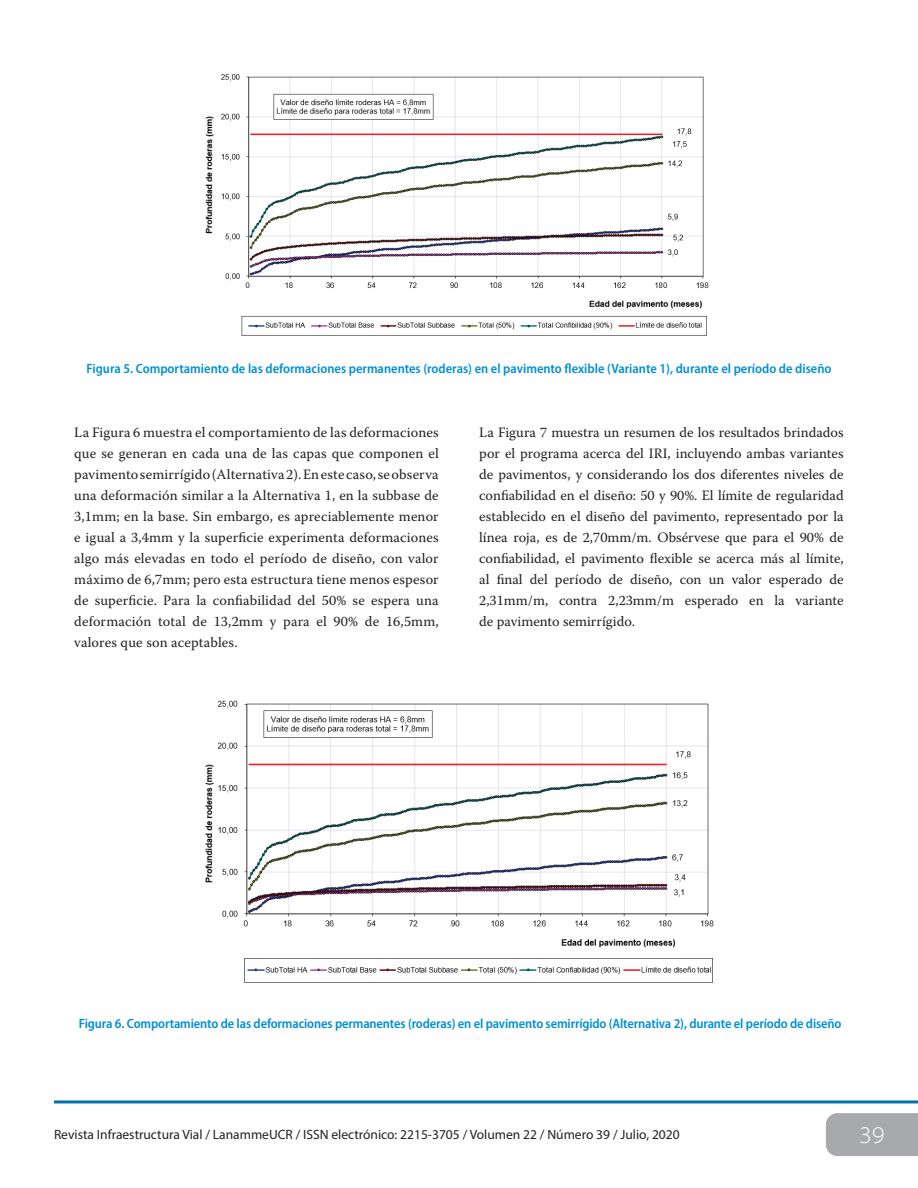
<style>
.page{position:relative;width:918px;height:1188px;background:#fff}
.page>*{position:absolute;margin:0;border:0;box-sizing:border-box;transform-origin:0 0}
.t1{font:300 semi-expanded 24px "Myriad Pro";color:#fff}
.t2{font:14.25px/21px "Warnock Pro";letter-spacing:.01em;color:#231f20;text-align:justify}
.t3{font:600 semi-condensed 13.5px "Myriad Pro";letter-spacing:-.01em;color:#008fd5}
.t4{font:13.5px "Myriad Pro";color:#231f20}
</style>
<div class="page">
<div style="left:826px;top:1113px;width:92px;height:43px;background:#a8a9ad"></div>
<svg style="left:54px;top:1100px;width:864px;height:3px;background:#2787b4"></svg>
<img style="left:205px;top:74px;width:504px;height:262px">
<img style="left:205px;top:700px;width:509px;height:283px">
<p class="t3" style="left:86px;top:360px;width:747px">Figura 5. Comportamiento de las deformaciones permanentes (roderas) en el pavimento flexible (Variante 1), durante el período de diseño</p>
<p class="t2" style="left:74px;top:422px;width:366px">La Figura 6 muestra el comportamiento de las deformaciones que se generan en cada una de las capas que componen el pavimento semirrígido (Alternativa 2). En este caso, se observa una deformación similar a la Alternativa 1, en la subbase de 3,1mm; en la base. Sin embargo, es apreciablemente menor e igual a 3,4mm y la superficie experimenta deformaciones algo más elevadas en todo el período de diseño, con valor máximo de 6,7mm; pero esta estructura tiene menos espesor de superficie. Para la confiabilidad del 50% se espera una deformación total de 13,2mm y para el 90% de 16,5mm, valores que son aceptables.</p>
<p class="t2" style="left:479px;top:422px;width:366px">La Figura 7 muestra un resumen de los resultados brindados por el programa acerca del IRI, incluyendo ambas variantes de pavimentos, y considerando los dos diferentes niveles de confiabilidad en el diseño: 50 y 90%. El límite de regularidad establecido en el diseño del pavimento, representado por la línea roja, es de 2,70mm/m. Obsérvese que para el 90% de confiabilidad, el pavimento flexible se acerca más al límite, al final del período de diseño, con un valor esperado de 2,31mm/m, contra 2,23mm/m esperado en la variante de pavimento semirrígido.</p>
<p class="t3" style="left:79px;top:1015px;width:764px">Figura 6. Comportamiento de las deformaciones permanentes (roderas) en el pavimento semirrígido (Alternativa 2), durante el período de diseño</p>
<p class="t4" style="left:54px;top:1126px;width:627px">Revista Infraestructura Vial / LanammeUCR / ISSN electrónico: 2215-3705 / Volumen 22 / Número 39 / Julio, 2020</p>
<h1 class="t1" style="left:859px;top:1122px;width:27px">39</h1>
</div>
